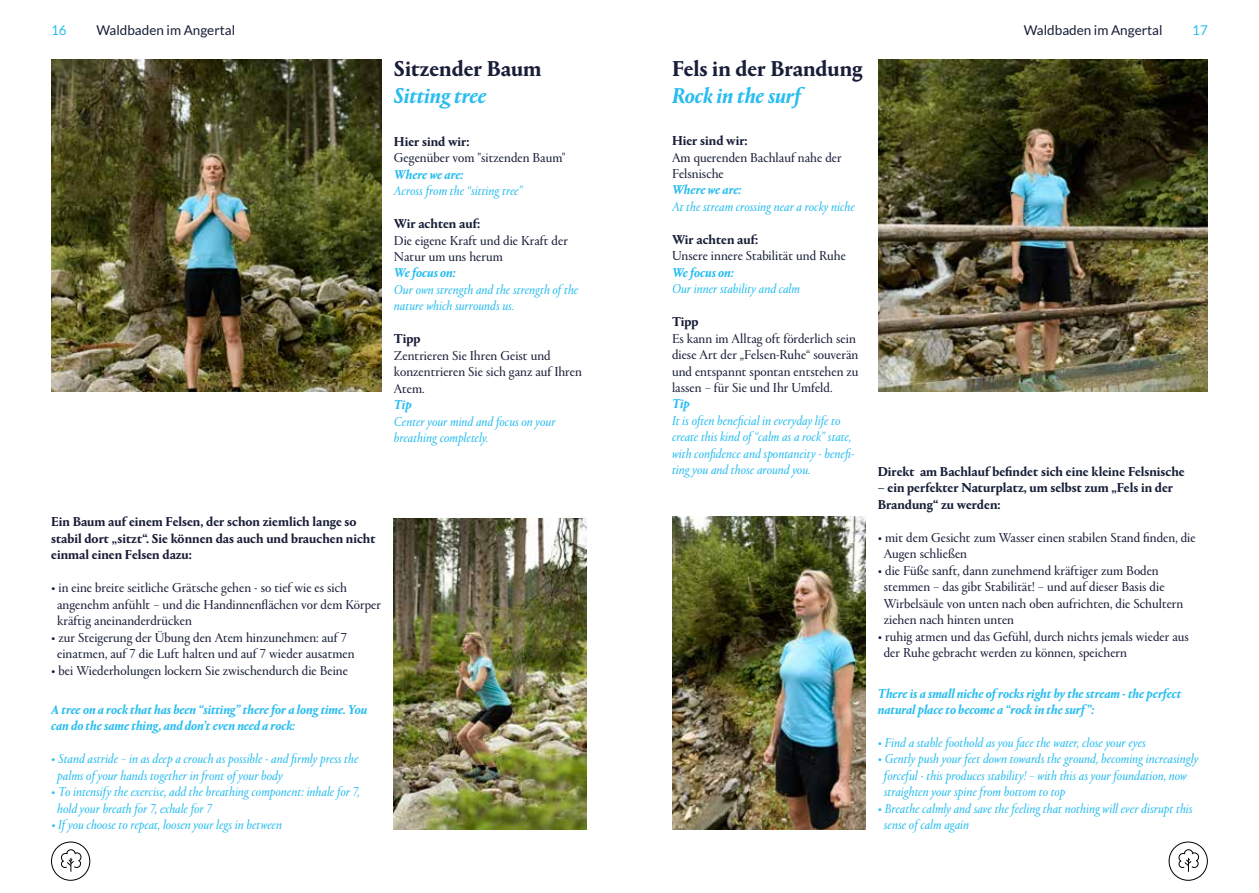
<style>
.page{position:relative;width:1259px;height:893px;background:#fff}
.page>*{position:absolute;margin:0;border:0;box-sizing:border-box;transform-origin:0 0}
.t1{font:700 22.5px "Portrait LF";color:#181e38}
.t2{font:italic 700 22.5px "Portrait LF";color:#29bdef}
.t3{font:13.5px/16.5px "Portrait LF";color:#181e38}
.t4{font:italic 13.5px/16.5px "Portrait LF";color:#29bdef}
.t5{font:700 13.5px/16.5px "Portrait LF";color:#181e38}
.t6{font:italic 700 13.5px/16.2px "Portrait LF";color:#29bdef}
.t7{font:13.5px "Lato";color:#181e38}
.t8{font:13.5px "Lato";color:#29bdef}
</style>
<div class="page">
<svg style="left:51px;top:841px;width:39px;height:40px"></svg>
<svg style="left:1168px;top:841px;width:40px;height:40px"></svg>
<img style="left:394px;top:519px;width:193px;height:310px">
<img style="left:51px;top:60px;width:330px;height:331px">
<img style="left:672px;top:517px;width:193px;height:312px">
<img style="left:878px;top:60px;width:330px;height:332px">
<p class="t8" style="left:51px;top:23px;width:17px">16</p>
<p class="t7" style="left:96px;top:23px;width:140px">Waldbaden im Angertal</p>
<p class="t7" style="left:1023px;top:23px;width:140px">Waldbaden im Angertal</p>
<p class="t8" style="left:1192px;top:23px;width:17px">17</p>
<h1 class="t1" style="left:394px;top:53px;width:149px">Sitzender Baum</h1>
<h1 class="t2" style="left:394px;top:80px;width:94px">Sitting tree</h1>
<p class="t5" style="left:394px;top:133px;width:77px">Hier sind wir:</p>
<p class="t3" style="left:394px;top:149px;width:173px">Gegenüber vom "sitzenden Baum"</p>
<p class="t6" style="left:394px;top:165px;width:71px">Where we are:</p>
<p class="t4" style="left:394px;top:182px;width:131px">Across from the “sitting tree”</p>
<p class="t5" style="left:394px;top:215px;width:88px">Wir achten auf:</p>
<p class="t3" style="left:394px;top:232px;width:175px">Die eigene Kraft und die Kraft der<br>Natur um uns herum</p>
<p class="t6" style="left:394px;top:264px;width:63px">We focus on:</p>
<p class="t4" style="left:394px;top:281px;width:186px">Our own strength and the strength of the nature which surrounds us.</p>
<p class="t5" style="left:394px;top:330px;width:28px">Tipp</p>
<p class="t3" style="left:394px;top:347px;width:189px">Zentrieren Sie Ihren Geist und konzentrieren Sie sich ganz auf Ihren<br>Atem.</p>
<p class="t6" style="left:394px;top:396px;width:19px">Tip</p>
<p class="t4" style="left:394px;top:412px;width:163px">Center your mind and focus on your breathing completely.</p>
<h1 class="t1" style="left:672px;top:53px;width:192px">Fels in der Brandung</h1>
<h1 class="t2" style="left:672px;top:80px;width:131px">Rock in the surf</h1>
<p class="t5" style="left:672px;top:132px;width:77px">Hier sind wir:</p>
<p class="t3" style="left:672px;top:149px;width:171px">Am querenden Bachlauf nahe der<br>Felsnische</p>
<p class="t6" style="left:672px;top:181px;width:71px">Where we are:</p>
<p class="t4" style="left:672px;top:198px;width:184px">At the stream crossing near a rocky niche</p>
<p class="t5" style="left:672px;top:231px;width:88px">Wir achten auf:</p>
<p class="t3" style="left:672px;top:247px;width:175px">Unsere innere Stabilität und Ruhe</p>
<p class="t6" style="left:672px;top:263px;width:63px">We focus on:</p>
<p class="t4" style="left:672px;top:280px;width:130px">Our inner stability and calm</p>
<p class="t5" style="left:672px;top:313px;width:28px">Tipp</p>
<p class="t3" style="left:672px;top:330px;width:188px">Es kann im Alltag oft förderlich sein diese Art der „Felsen-Ruhe“ souverän und entspannt spontan entstehen zu lassen – für Sie und Ihr Umfeld.</p>
<p class="t6" style="left:672px;top:395px;width:19px">Tip</p>
<p class="t4" style="left:672px;top:412px;width:184px">It is often beneficial in everyday life to create this kind of “calm as a rock” state, with confidence and spontaneity - benefi&shy;ting you and those around you.</p>
<p class="t5" style="left:877px;top:462px;width:308px">Direkt am Bachlauf befindet sich eine kleine Felsnische</p>
<p class="t5" style="left:877px;top:479px;width:297px">– ein perfekter Naturplatz, um selbst zum „Fels in der<br>Brandung“ zu werden:</p>
<p class="t3" style="left:883px;top:529px;width:313px;text-indent:-6px">• mit dem Gesicht zum Wasser einen stabilen Stand finden, die<br>Augen schließen</p>
<p class="t3" style="left:883px;top:562px;width:301px;text-indent:-6px">• die Füße sanft, dann zunehmend kräftiger zum Boden stemmen – das gibt Stabilität! – und auf dieser Basis die Wirbelsäule von unten nach oben aufrichten, die Schultern ziehen nach hinten unten</p>
<p class="t3" style="left:883px;top:628px;width:307px;text-indent:-6px">• ruhig atmen und das Gefühl, durch nichts jemals wieder aus der Ruhe gebracht werden zu können, speichern</p>
<p class="t6" style="left:878px;top:684px;width:305px">There is a small niche of rocks right by the stream - the perfect natural place to become a “rock in the surf ”:</p>
<p class="t4" style="left:878px;top:734px;width:269px">• Find a stable foothold as you face the water, close your eyes</p>
<p class="t4" style="left:884px;top:750px;width:316px;text-indent:-6px">• Gently push your feet down towards the ground, becoming increasingly forceful - this produces stability! – with this as your foundation, now straighten your spine from bottom to top</p>
<p class="t4" style="left:884px;top:800px;width:310px;text-indent:-6px">• Breathe calmly and save the feeling that nothing will ever disrupt this sense of calm again</p>
<p class="t5" style="left:51px;top:513px;width:326px">Ein Baum auf einem Felsen, der schon ziemlich lange so stabil dort „sitzt“. Sie können das auch und brauchen nicht einmal einen Felsen dazu:</p>
<p class="t3" style="left:57px;top:579px;width:325px;text-indent:-6px">• in eine breite seitliche Grätsche gehen - so tief wie es sich angenehm anfühlt – und die Handinnenflächen vor dem Körper kräftig aneinanderdrücken</p>
<p class="t3" style="left:51px;top:629px;width:305px;text-align:center">• zur Steigerung der Übung den Atem hinzunehmen: auf 7 einatmen, auf 7 die Luft halten und auf 7 wieder ausatmen</p>
<p class="t3" style="left:51px;top:662px;width:298px">• bei Wiederholungen lockern Sie zwischendurch die Beine</p>
<p class="t6" style="left:51px;top:701px;width:317px">A tree on a rock that has been “sitting” there for a long time. You can do the same thing, and don’t even need a rock:</p>
<p class="t4" style="left:57px;top:750px;width:303px;text-indent:-6px">• Stand astride – in as deep a crouch as possible - and firmly press the palms of your hands together in front of your body</p>
<p class="t4" style="left:57px;top:783px;width:304px;text-indent:-6px">• To intensify the exercise, add the breathing component: inhale for 7, hold your breath for 7, exhale for 7</p>
<p class="t4" style="left:51px;top:816px;width:232px">• If you choose to repeat, loosen your legs in between</p>
</div>
